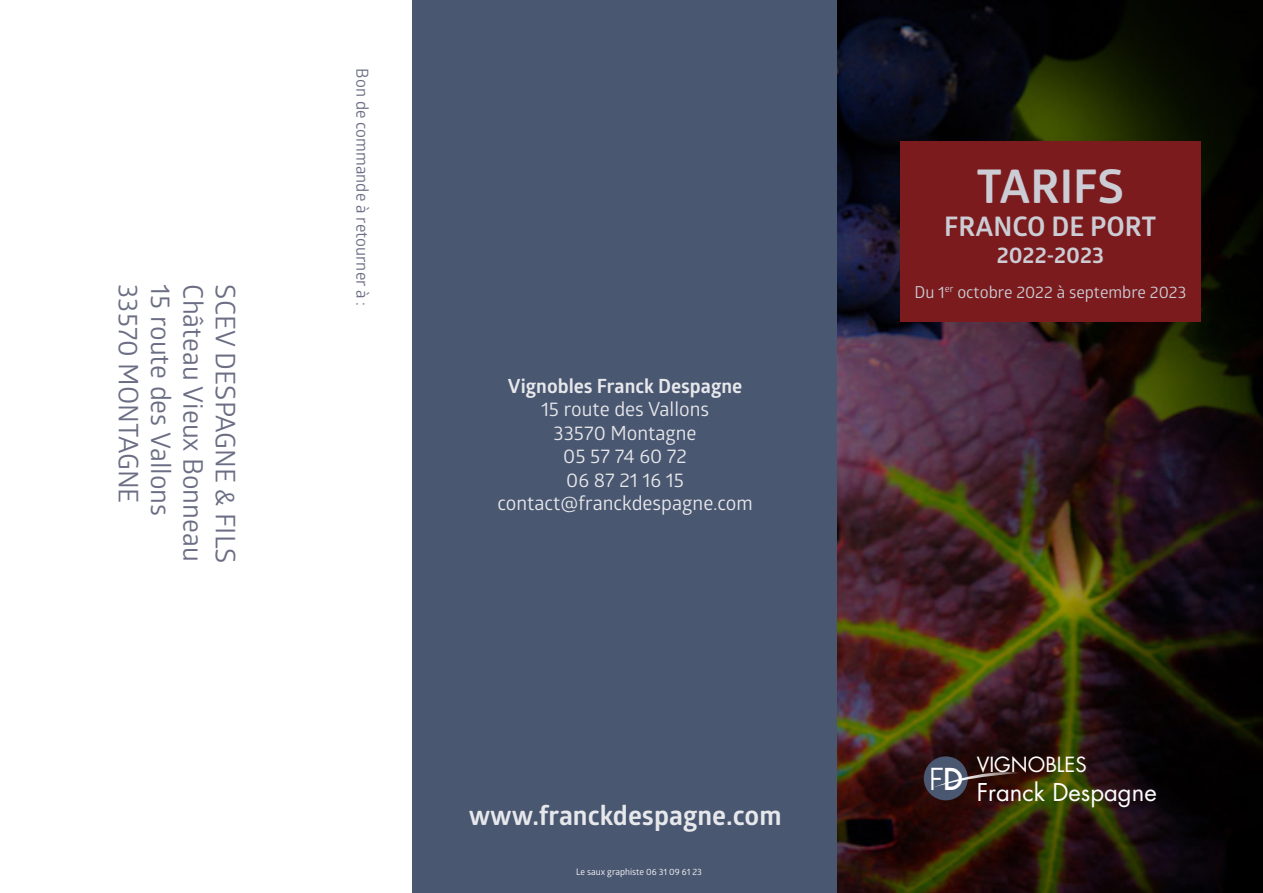
<style>
.page{position:relative;width:1263px;height:893px;background:#fff}
.page>*{position:absolute;margin:0;border:0;box-sizing:border-box;transform-origin:0 0}
.t1{font:700 46.5px "Glober";color:#cbccd4}
.t2{font:31.65px "Dolce Vita";color:#fff}
.t3{font:27px "Glober";color:#6b6d84}
.t4{font:700 27px "Glober";color:#e7e8eb}
.t5{font:700 27px "Glober";color:#cbccd4}
.t6{font:23.85px "Futura";color:#fff}
.t7{font:700 22.5px "Glober";color:#cbccd4}
.t8{font:20.4px "Futura";color:#fff}
.t9{font:19.65px "Glober";color:#e7e8eb}
.t10{font:700 19.65px "Glober";color:#e7e8eb}
.t11{font:16.5px "Glober";color:#cbccd4}
.t12{font:16.5px "Glober";color:#6b6d84}
.t13{font:9px "Glober";color:#fff}
.s1{font-weight:800}
</style>
<div class="page">
<div style="left:412px;top:0;width:426px;height:893px;background:#4a5771"></div>
<img style="left:838px;top:0;width:425px;height:893px">
<div style="left:924px;top:756px;width:44px;height:44px;background:#4a5771;border-radius:50%"></div>
<svg style="left:934px;top:768px;width:85px;height:19px"></svg>
<div style="left:900px;top:141px;width:301px;height:180px;background:#7b1b1d"></div>
<p class="t3" style="left:147px;top:284px;width:220px;rotate:90deg">33570 MONTAGNE</p>
<p class="t3" style="left:180px;top:284px;width:233px;rotate:90deg">15 route des Vallons</p>
<p class="t3" style="left:212px;top:284px;width:279px;rotate:90deg">Château Vieux Bonneau</p>
<p class="t3" style="left:244px;top:284px;width:281px;rotate:90deg">SCEV DESPAGNE &amp; FILS</p>
<p class="t12" style="left:374px;top:68px;width:239px;rotate:90deg">Bon de commande à retourner à :</p>
<p class="t10" style="left:508px;top:372px;width:236px">Vignobles Franck Despagne</p>
<p class="t9" style="left:541px;top:395px;width:170px">15 route des Vallons</p>
<p class="t9" style="left:554px;top:419px;width:144px">33570 Montagne</p>
<p class="t9" style="left:563px;top:443px;width:125px">05 57 74 60 72</p>
<p class="t9" style="left:566px;top:466px;width:119px">06 87 21 16 15</p>
<p class="t9" style="left:497px;top:490px;width:257px">contact@franckdespagne.com</p>
<p class="t4" style="left:469px;top:796px;width:314px">www.franckdespagne.com</p>
<p class="t13" style="left:576px;top:866px;width:127px">Le saux graphiste 06 31 09 61 23</p>
<p class="t1" style="left:976px;top:154px;width:149px">TARIFS</p>
<p class="t5" style="left:944px;top:207px;width:214px">FRANCO DE PORT</p>
<p class="t7" style="left:997px;top:239px;width:109px">2022-2023</p>
<p class="t11" style="left:914px;top:280px;width:273px">Du 1<sup>er</sup> octobre 2022 à septembre 2023</p>
<p class="t2" style="left:930px;top:763px;width:34px">F<span class="s1">D</span></p>
<p class="t8" style="left:977px;top:751px;width:112px">VIGNOBLES</p>
<p class="t6" style="left:977px;top:776px;width:182px">Franck Despagne</p>
</div>
